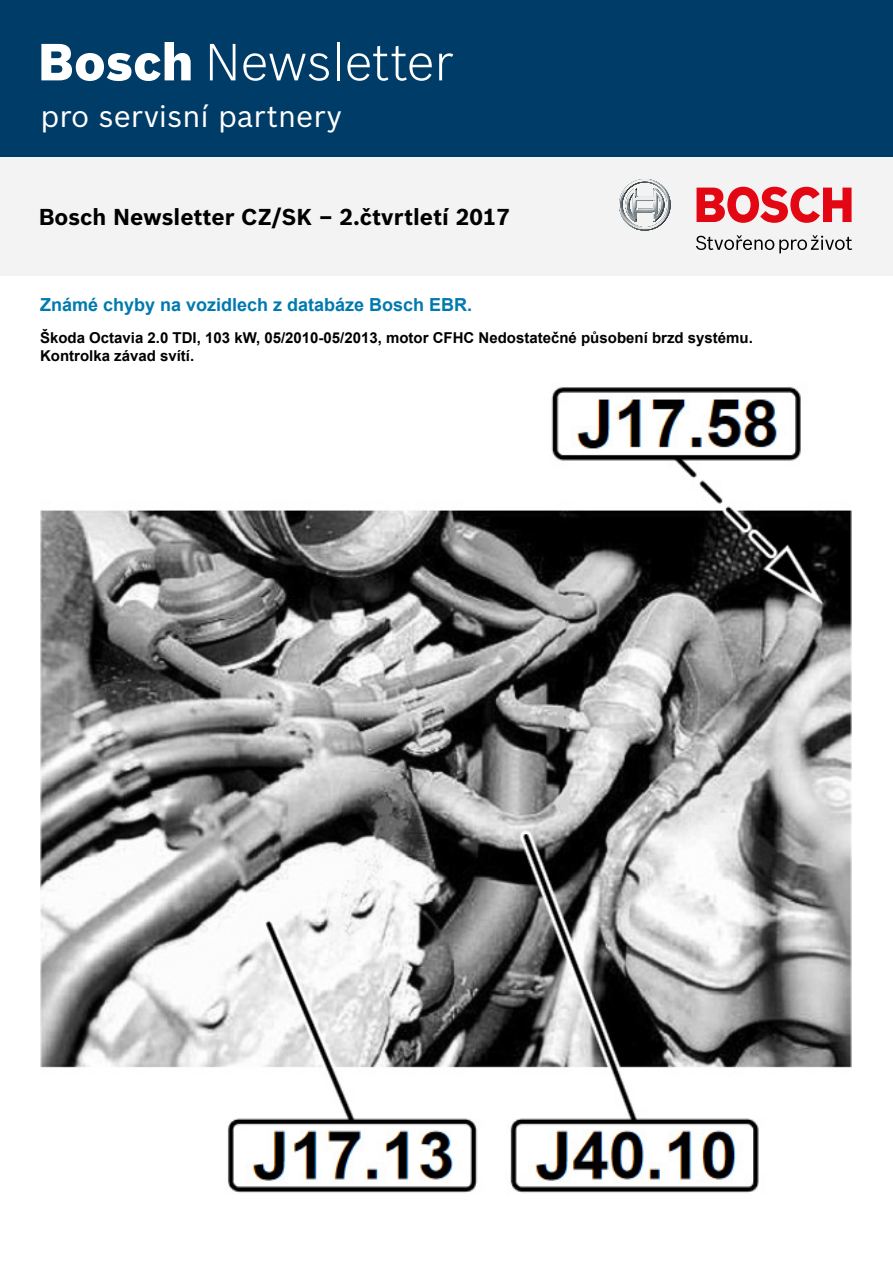
<style>
.page{position:relative;width:893px;height:1263px;background:#fff}
.page>*{position:absolute;margin:0;border:0;box-sizing:border-box;transform-origin:0 0}
.t1{font:300 51px "Bosch Sans";color:#fff}
.t2{font:30px "Bosch Sans";color:#fff}
.t3{font:700 22.5px "Bosch Sans";color:#000}
.t4{font:700 18px "Arial";color:#007aae}
.t5{font:700 15px/18px "Arial";color:#000}
.s1{font-weight:900}
</style>
<div class="page">
<img style="left:40px;top:387px;width:811px;height:806px">
<div style="left:0;top:156px;width:893px;height:120px;background:#f0f0f0"></div>
<div style="left:0;top:0;width:893px;height:156px;background:#003c68"></div>
<svg style="left:619px;top:179px;width:52px;height:52px"></svg>
<svg style="left:696px;top:235px;width:156px;height:18px"></svg>
<svg style="left:696px;top:187px;width:155px;height:36px"></svg>
<h1 class="t1" style="left:38px;top:31px;width:417px"><span class="s1">Bosch</span> Newsletter</h1>
<h2 class="t2" style="left:41px;top:97px;width:303px">pro servisní partnery</h2>
<h3 class="t3" style="left:39px;top:203px;width:473px">Bosch Newsletter CZ/SK – 2.čtvrtletí 2017</h3>
<p class="t4" style="left:40px;top:292px;width:434px">Známé chyby na vozidlech z databáze Bosch EBR.</p>
<p class="t5" style="left:40px;top:329px;width:714px">Škoda Octavia 2.0 TDI, 103 kW, 05/2010-05/2013, motor CFHC Nedostatečné působení brzd systému.<br>Kontrolka závad svítí.</p>
</div>
